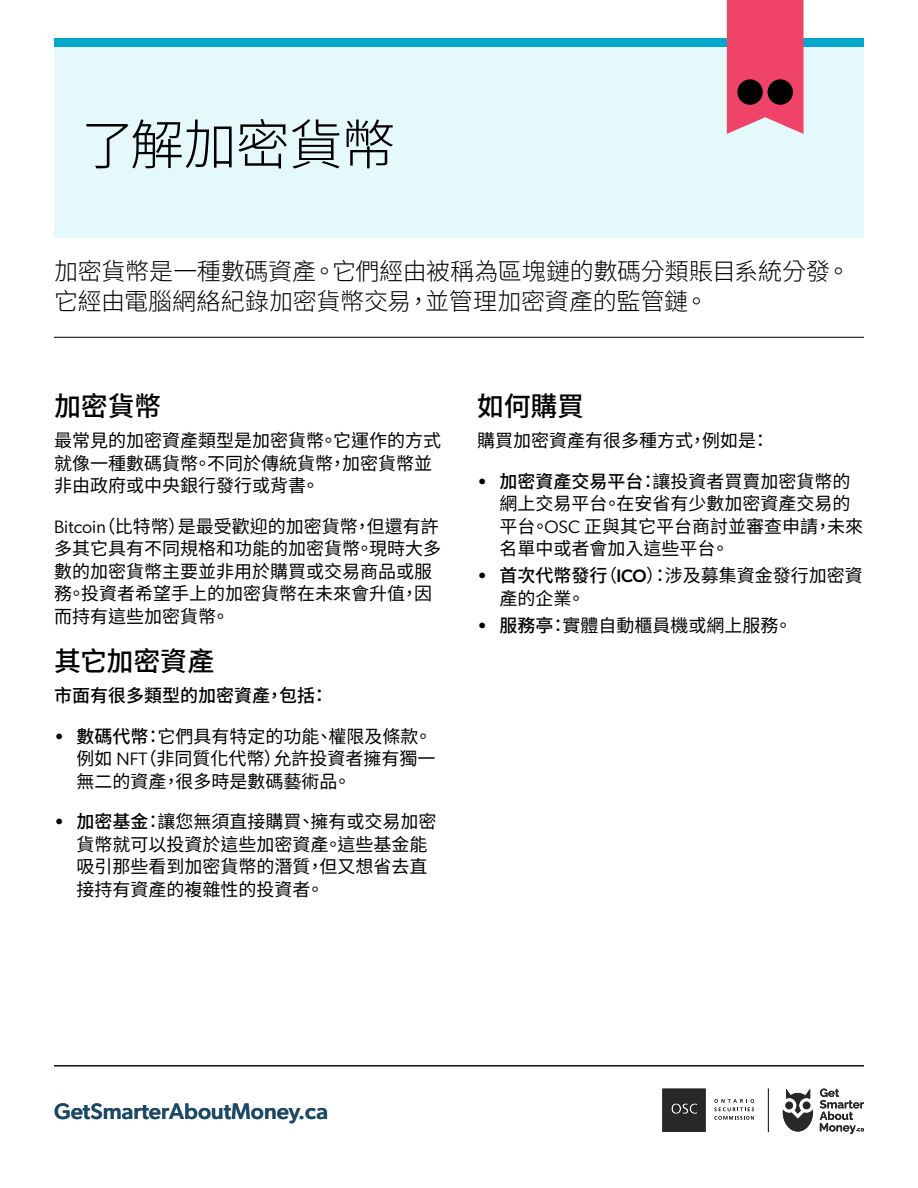
<style>
.page{position:relative;width:918px;height:1188px;background:#fff}
.page>*{position:absolute;margin:0;border:0;box-sizing:border-box;transform-origin:0 0}
.t1{font:300 54px "Noto Sans CJ Ktc";letter-spacing:-.02em;color:#000}
.t2{font:500 27px "Noto Sans CJ Ktc";letter-spacing:-.01em;color:#000}
.t3{font:300 24px/30px "Noto Sans CJ Ktc";letter-spacing:-.005em;color:#000}
.t4{font:500 22.5px "Gibson";color:#1b4965}
.t5{font:18px/22.5px "Noto Sans CJ Ktc";color:#000}
.t6{font:500 18px "Noto Sans CJ Ktc";color:#000}
.s1{font-family:"Gibson"}
.s2{font-family:"Gibson";font-weight:500}
.s3{font-weight:500}
</style>
<div class="page">
<hr style="left:54px;top:1065px;width:810px;height:1px;background:#000">
<svg style="left:783px;top:1089px;width:30px;height:43px"></svg>
<svg style="left:820px;top:1089px;width:44px;height:45px"></svg>
<svg style="left:714px;top:1099px;width:40px;height:21px"></svg>
<svg style="left:662px;top:1089px;width:44px;height:43px"></svg>
<hr style="left:768px;top:1089px;width:1px;height:43px;background:#282829">
<div style="left:54px;top:47px;width:810px;height:191px;background:#e5f8fc"></div>
<div style="left:54px;top:38px;width:810px;height:9px;background:#05a7cc"></div>
<hr style="left:54px;top:337px;width:810px;height:1px;background:#000">
<svg style="left:727px;top:0;width:77px;height:134px"></svg>
<div style="left:737px;top:79px;width:26px;height:26px;background:#000;border-radius:50%"></div>
<div style="left:768px;top:79px;width:25px;height:26px;background:#000;border-radius:50%"></div>
<h1 class="t1" style="left:81px;top:114px;width:316px">了解加密貨幣</h1>
<h3 class="t3" style="left:54px;top:257px;width:798px">加密貨幣是一種數碼資產。它們經由被稱為區塊鏈的數碼分類賬目系統分發。它經由電腦網絡紀錄加密貨幣交易，並管理加密資產的監管鏈。</h3>
<h2 class="t2" style="left:54px;top:391px;width:109px">加密貨幣</h2>
<p class="t5" style="left:54px;top:430px;width:388px">最常見的加密資產類型是加密貨幣。它運作的方式就像一種數碼貨幣。不同於傳統貨幣，加密貨幣並非由政府或中央銀行發行或背書。</p>
<p class="t5" style="left:54px;top:515px;width:388px"><span class="s1">Bitcoin</span>（比特幣）是最受歡迎的加密貨幣，但還有許多其它具有不同規格和功能的加密貨幣。現時大多數的加密貨幣主要並非用於購買或交易商品或服務。投資者希望手上的加密貨幣在未來會升值，因而持有這些加密貨幤。</p>
<h2 class="t2" style="left:54px;top:646px;width:162px">其它加密資產</h2>
<p class="t6" style="left:54px;top:685px;width:276px">市面有很多類型的加密資產，包括：</p>
<p class="t5" style="left:76px;top:725px;width:360px;text-indent:-22px"><span class="s2">•</span> <span class="s3">數碼代幣</span>：它們具有特定的功能、權限及條款。例如 <span class="s1">NFT</span>（非同質化代幣）允許投資者擁有獨一無二的資產，很多時是數碼藝術品。</p>
<p class="t5" style="left:76px;top:811px;width:361px;text-indent:-22px"><span class="s2">•</span> <span class="s3">加密基金</span>：讓您無須直接購買、擁有或交易加密貨幣就可以投資於這些加密資產。這些基金能吸引那些看到加密貨幣的潛質，但又想省去直接持有資產的複雜性的投資者。</p>
<h2 class="t2" style="left:477px;top:391px;width:109px">如何購買</h2>
<p class="t5" style="left:477px;top:430px;width:294px">購買加密資產有很多種方式，例如是：</p>
<p class="t5" style="left:500px;top:470px;width:365px;text-indent:-22px"><span class="s2">•</span> <span class="s3">加密資產交易平台</span>：讓投資者買賣加密貨幣的網上交易平台。在安省有少數加密資產交易的平台。<span class="s1">OSC</span> 正與其它平台商討並審查申請，未來名單中或者會加入這些平台。</p>
<p class="t5" style="left:500px;top:565px;width:365px;text-indent:-22px"><span class="s2">•</span> <span class="s3">首次代幣發行</span>（<span class="s2">ICO</span>）：涉及募集資金發行加密資產的企業。</p>
<p class="t5" style="left:477px;top:614px;width:316px"><span class="s2">•</span> <span class="s3">服務亭</span>：實體自動櫃員機或網上服務。</p>
<p class="t4" style="left:54px;top:1097px;width:276px">GetSmarterAboutMoney.ca</p>
</div>
